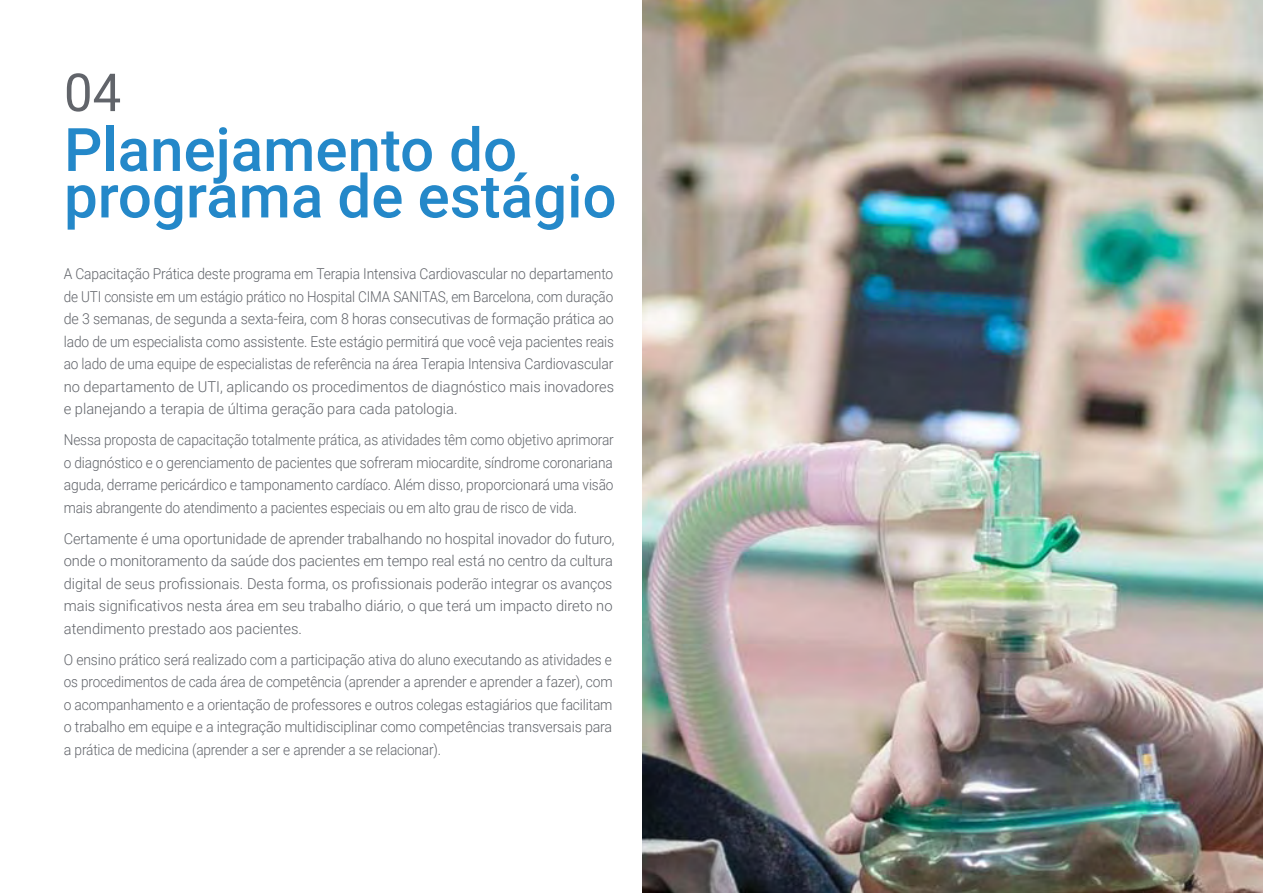
<style>
.page{position:relative;width:1263px;height:893px;background:#fff}
.page>*{position:absolute;margin:0;border:0;box-sizing:border-box;transform-origin:0 0}
.t1{font:500 60px/46.5px "Roboto";color:#2488c9}
.t2{font:52.5px "Roboto";color:#61646a}
.t3{font:300 15px/22.5px "Roboto";letter-spacing:-.01em;color:#61646a;text-align:justify;scale:.92 1}
.t4{font:300 15px/22.5px "Roboto";letter-spacing:-.01em;color:#61646a;text-align:justify;scale:.93 1}
.t5{font:300 15px/22.5px "Roboto";letter-spacing:-.01em;color:#61646a}
.t6{font:300 15px/22.5px "Roboto";letter-spacing:-.01em;color:#61646a;text-align:justify;scale:.91 1}
</style>
<div class="page">
<img style="left:642px;top:0;width:621px;height:893px">
<h2 class="t2" style="left:64px;top:56px;width:59px">04</h2>
<h1 class="t1" style="left:64px;top:124px;width:554px">Planejamento do programa de estágio</h1>
<p class="t3" style="left:64px;top:262px;width:600px">A Capacitação Prática deste programa em Terapia Intensiva Cardiovascular no departamento de UTI consiste em um estágio prático no Hospital CIMA SANITAS, em Barcelona, com duração de 3 semanas, de segunda a sexta-feira, com 8 horas consecutivas de formação prática ao lado de um especialista como assistente. Este estágio permitirá que você veja pacientes reais ao lado de uma equipe de especialistas de referência na área Terapia Intensiva Cardiovascular no departamento de UTI, aplicando os procedimentos de diagnóstico mais inovadores e planejando a terapia de última geração para cada patologia.</p>
<p class="t6" style="left:64px;top:428px;width:606px">Nessa proposta de capacitação totalmente prática, as atividades têm como objetivo aprimorar o diagnóstico e o gerenciamento de pacientes que sofreram miocardite, síndrome coronariana aguda, derrame pericárdico e tamponamento cardíaco. Além disso, proporcionará uma visão mais abrangente do atendimento a pacientes especiais ou em alto grau de risco de vida.</p>
<p class="t5" style="left:64px;top:526px;width:552px">Certamente é uma oportunidade de aprender trabalhando no hospital inovador do futuro, onde o monitoramento da saúde dos pacientes em tempo real está no centro da cultura digital de seus profissionais. Desta forma, os profissionais poderão integrar os avanços mais significativos nesta área em seu trabalho diário, o que terá um impacto direto no atendimento prestado aos pacientes.</p>
<p class="t4" style="left:64px;top:647px;width:592px">O ensino prático será realizado com a participação ativa do aluno executando as atividades e os procedimentos de cada área de competência (aprender a aprender e aprender a fazer), com o acompanhamento e a orientação de professores e outros colegas estagiários que facilitam o trabalho em equipe e a integração multidisciplinar como competências transversais para a prática de medicina (aprender a ser e aprender a se relacionar).</p>
</div>
